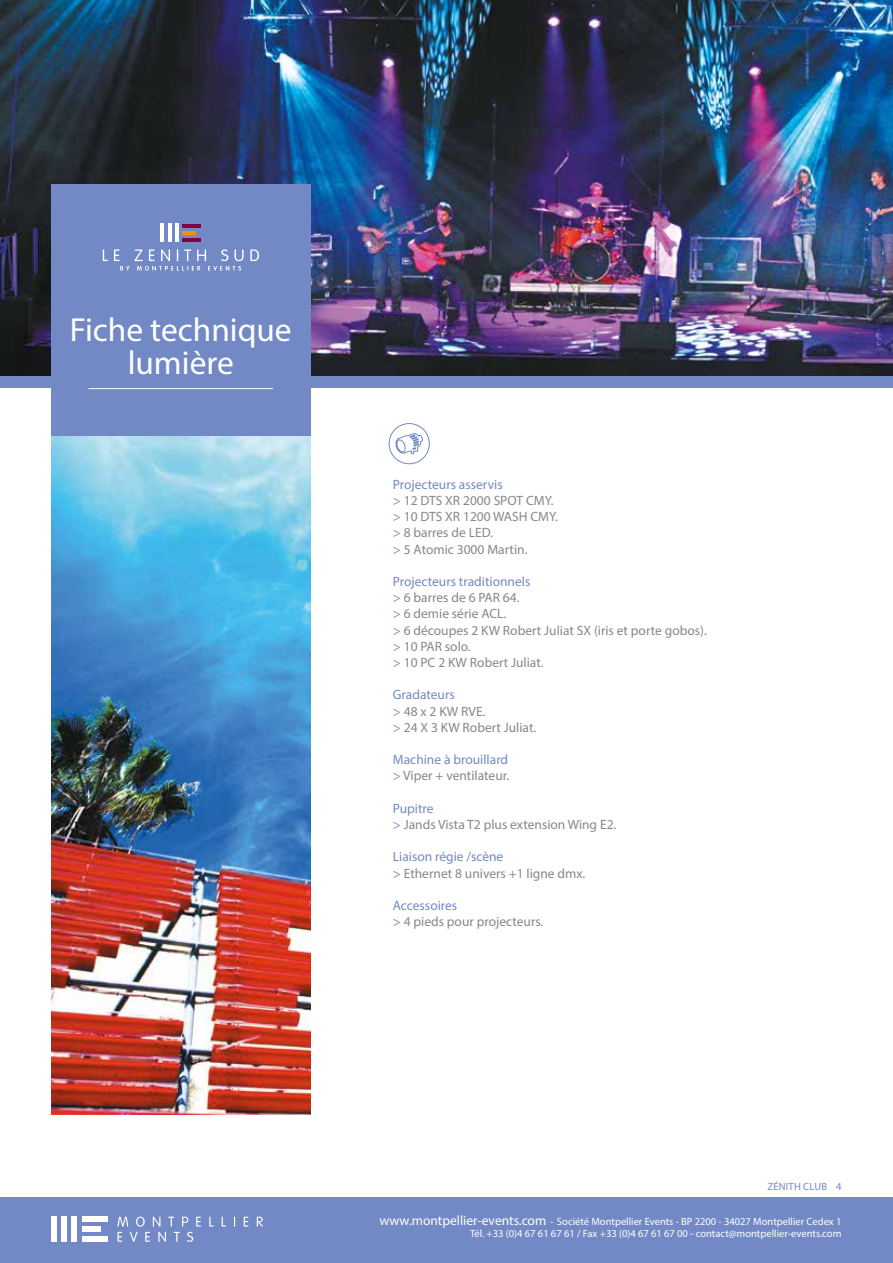
<style>
.page{position:relative;width:893px;height:1263px;background:#fff}
.page>*{position:absolute;margin:0;border:0;box-sizing:border-box;transform-origin:0 0}
.t1{font:33.45px/33px "Myriad Pro";color:#fff;text-align:center}
.t2{font:13.5px/16.2px "Myriad Pro";color:#878787}
.t3{font:13.5px/16.2px "Myriad Pro";color:#7289c5}
.t4{font:10.5px/12.3px "Myriad Pro";color:#fff;text-align:right}
.t5{font:10.5px "Myriad Pro";letter-spacing:.02em;color:#7289c5}
.s1{color:#7289c5}
.s2{color:#878787}
.s3{font-size:13.5px}
</style>
<div class="page">
<div style="left:0;top:1197px;width:893px;height:66px;background:#7289c5"></div>
<div style="left:51px;top:1216px;width:5px;height:26px;background:#fff"></div>
<div style="left:61px;top:1216px;width:5px;height:26px;background:#fff"></div>
<div style="left:71px;top:1216px;width:5px;height:26px;background:#fff"></div>
<div style="left:82px;top:1226px;width:18px;height:6px;background:#fff"></div>
<svg style="left:117px;top:1216px;width:11px;height:10px"></svg>
<svg style="left:136px;top:1216px;width:9px;height:10px"></svg>
<svg style="left:153px;top:1216px;width:7px;height:10px"></svg>
<svg style="left:168px;top:1217px;width:6px;height:9px"></svg>
<svg style="left:182px;top:1217px;width:6px;height:9px"></svg>
<svg style="left:196px;top:1217px;width:5px;height:9px"></svg>
<svg style="left:209px;top:1216px;width:5px;height:10px"></svg>
<svg style="left:222px;top:1216px;width:4px;height:10px"></svg>
<svg style="left:244px;top:1217px;width:4px;height:9px"></svg>
<svg style="left:257px;top:1217px;width:6px;height:9px"></svg>
<svg style="left:117px;top:1232px;width:5px;height:10px"></svg>
<svg style="left:130px;top:1232px;width:7px;height:10px"></svg>
<svg style="left:145px;top:1232px;width:5px;height:10px"></svg>
<svg style="left:158px;top:1232px;width:8px;height:10px"></svg>
<svg style="left:174px;top:1232px;width:6px;height:10px"></svg>
<svg style="left:187px;top:1232px;width:6px;height:10px"></svg>
<div style="left:82px;top:1216px;width:25px;height:6px;background:#fff"></div>
<div style="left:82px;top:1236px;width:25px;height:6px;background:#fff"></div>
<img style="left:0;top:0;width:893px;height:376px">
<div style="left:0;top:376px;width:893px;height:11px;background:#7289c5"></div>
<div style="left:51px;top:184px;width:259px;height:258px;background:#7289c5"></div>
<img style="left:51px;top:437px;width:259px;height:677px">
<hr style="left:88px;top:388px;width:185px;height:1px;background:#fff">
<hr style="left:161px;top:224px;width:3px;height:18px;background:#fff">
<hr style="left:168px;top:224px;width:3px;height:18px;background:#fff">
<hr style="left:175px;top:224px;width:4px;height:18px;background:#fff">
<hr style="left:183px;top:224px;width:18px;height:3px;background:#840047">
<hr style="left:183px;top:231px;width:13px;height:4px;background:#f39200">
<hr style="left:183px;top:238px;width:18px;height:4px;background:#840047">
<svg style="left:103px;top:249px;width:5px;height:12px"></svg>
<svg style="left:250px;top:249px;width:9px;height:12px"></svg>
<svg style="left:114px;top:249px;width:130px;height:21px"></svg>
<div style="left:389px;top:423px;width:41px;height:41px;border:1px solid #7289c5;border-radius:50%"></div>
<svg style="left:395px;top:433px;width:28px;height:22px"></svg>
<h1 class="t1" style="left:70px;top:313px;width:223px">Fiche technique lumière</h1>
<p class="t2" style="left:393px;top:476px;width:167px"><span class="s1">Projecteurs asservis<br>&gt;</span> 12 DTS XR 2000 SPOT CMY. <span class="s1">&gt;</span> 10 DTS XR 1200 WASH CMY. <span class="s1">&gt;</span> 8 barres de LED.<br><span class="s1">&gt;</span> 5 Atomic 3000 Martin.</p>
<p class="t2" style="left:393px;top:573px;width:315px"><span class="s1">Projecteurs traditionnels<br>&gt;</span> 6 barres de 6 PAR 64.<br><span class="s1">&gt;</span> 6 demie série ACL.<br><span class="s1">&gt;</span> 6 découpes 2 KW Robert Juliat SX (iris et porte gobos). <span class="s1">&gt;</span> 10 PAR solo.<br><span class="s1">&gt;</span> 10 PC 2 KW Robert Juliat.</p>
<p class="t2" style="left:393px;top:686px;width:145px"><span class="s1">Gradateurs<br>&gt;</span> 48 x 2 KW RVE.<br><span class="s1">&gt;</span> 24 X 3 KW Robert Juliat.</p>
<p class="t3" style="left:393px;top:751px;width:118px">Machine à brouillard &gt; <span class="s2">Viper + ventilateur.</span></p>
<p class="t2" style="left:393px;top:800px;width:225px"><span class="s1">Pupitre<br>&gt;</span> Jands Vista T2 plus extension Wing E2.</p>
<p class="t2" style="left:393px;top:848px;width:194px"><span class="s1">Liaison régie /scène<br>&gt;</span> Ethernet 8 univers +1 ligne dmx.</p>
<p class="t2" style="left:393px;top:897px;width:152px"><span class="s1">Accessoires<br>&gt;</span> 4 pieds pour projecteurs.</p>
<p class="t5" style="left:767px;top:1180px;width:76px">ZÉNITH CLUB 4</p>
<p class="t4" style="left:379px;top:1215px;width:464px"><span class="s3">www.montpellier-events.com</span> - Société Montpellier Events - BP 2200 - 34027 Montpellier Cedex 1<br>Tél. +33 (0)4 67 61 67 61 / Fax +33 (0)4 67 61 67 00 - contact@montpellier-events.com</p>
</div>
